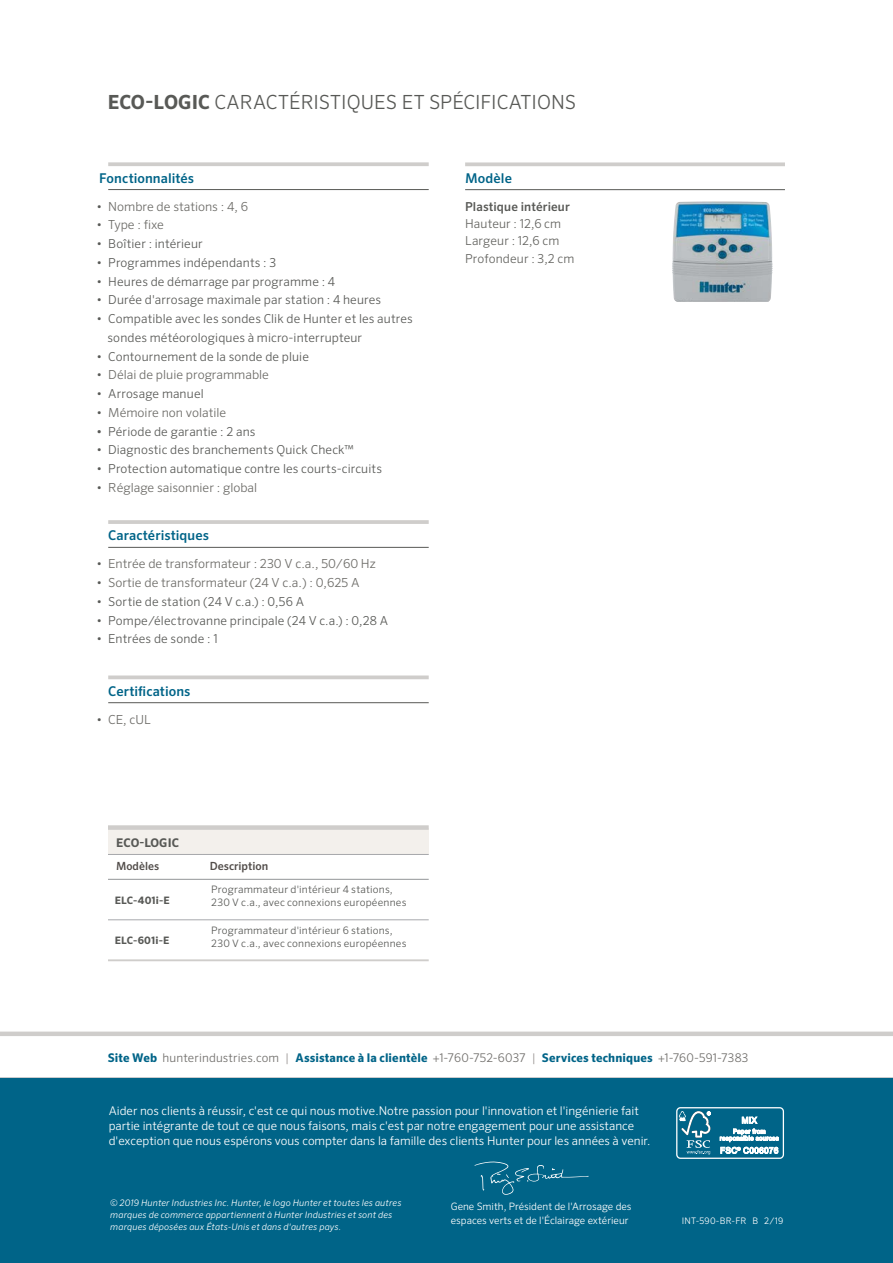
<style>
.page{position:relative;width:893px;height:1263px;background:#fff}
.page>*{position:absolute;margin:0;border:0;box-sizing:border-box;transform-origin:0 0}
.t1{font:300 19.5px "Sero Pro";color:#585956}
.t2{font:500 13.5px "Sero Pro";letter-spacing:.005em;color:#006488}
.t3{font:300 12.45px "Sero Pro";color:#6d6c68}
.t4{font:300 12.3px/18.8px "Sero Pro";letter-spacing:.01em;color:#585956}
.t5{font:300 12.3px/17.2px "Sero Pro";letter-spacing:.01em;color:#646460}
.t6{font:500 12.3px "Sero Pro";letter-spacing:.01em;color:#585956}
.t7{font:300 12px/15px "Sero Pro";color:#fff}
.t8{font:300 12px "Sero Pro";letter-spacing:.01em;color:#716f6c}
.t9{font:700 12px "Sero Pro";letter-spacing:.01em;color:#585956}
.t10{font:500 11.25px "Sero Pro";color:#514c49}
.t11{font:300 10.35px/12.6px "Sero Pro";letter-spacing:.02em;color:#585956}
.t12{font:700 10.35px "Sero Pro";letter-spacing:.01em;color:#585956}
.t13{font:300 10.2px/13.5px "Sero Pro";color:#fff}
.t14{font:italic 300 9px/12px "Sero Pro";letter-spacing:.015em;color:#fff}
.t15{font:300 9px "Sero Pro";letter-spacing:.025em;color:#fff}
.s1{font-weight:700}
.s2{font-size:12.3px;color:#585956}
.s3{font-weight:500}
.s4{font-weight:700;color:#006488}
.s5{color:#9c9896}
</style>
<div class="page">
<div style="left:0;top:1031px;width:893px;height:5px;background:#cfcdcb"></div>
<div style="left:0;top:1078px;width:893px;height:185px;background:#006488"></div>
<div style="left:676px;top:1107px;width:108px;height:52px;border:1px solid #fff;border-radius:4px"></div>
<svg style="left:679px;top:1111px;width:32px;height:43px"></svg>
<svg style="left:742px;top:1117px;width:15px;height:6px"></svg>
<svg style="left:720px;top:1129px;width:59px;height:25px"></svg>
<svg style="left:474px;top:1161px;width:115px;height:34px"></svg>
<svg style="left:108px;top:162px;width:321px;height:4px"></svg>
<hr style="left:108px;top:189px;width:321px;height:1px;background:#585956">
<hr style="left:108px;top:520px;width:321px;height:4px;background:#cfcdcb">
<hr style="left:108px;top:547px;width:321px;height:1px;background:#585956">
<svg style="left:108px;top:675px;width:321px;height:4px"></svg>
<hr style="left:108px;top:702px;width:321px;height:1px;background:#585956">
<div style="left:108px;top:827px;width:321px;height:27px;background:#f3f0ec"></div>
<svg style="left:108px;top:920px;width:321px;height:1px"></svg>
<div style="left:108px;top:825px;width:95px;height:5px;background:#cfcdcb"></div>
<div style="left:203px;top:825px;width:226px;height:5px;background:#cfcdcb"></div>
<hr style="left:108px;top:854px;width:95px;height:1px;background:#a7a9ac">
<hr style="left:203px;top:854px;width:226px;height:1px;background:#a7a9ac">
<hr style="left:108px;top:919px;width:95px;height:1px;background:#a7a9ac">
<hr style="left:203px;top:919px;width:226px;height:1px;background:#a7a9ac">
<hr style="left:108px;top:879px;width:95px;height:1px;background:#939598">
<hr style="left:203px;top:879px;width:226px;height:1px;background:#939598">
<hr style="left:108px;top:959px;width:95px;height:2px;background:#cfcdcb">
<hr style="left:203px;top:959px;width:226px;height:2px;background:#cfcdcb">
<svg style="left:465px;top:162px;width:320px;height:4px"></svg>
<hr style="left:465px;top:189px;width:320px;height:1px;background:#585956">
<img style="left:672px;top:201px;width:40px;height:69px">
<h1 class="t1" style="left:108px;top:90px;width:470px"><span class="s1">ECO-LOGIC</span> CARACTÉRISTIQUES ET SPÉCIFICATIONS</h1>
<p class="t2" style="left:99px;top:170px;width:96px">Fonctionnalités</p>
<p class="t3" style="left:97px;top:199px;width:153px"><span class="s2">•</span> Nombre de stations : 4, 6</p>
<p class="t3" style="left:97px;top:218px;width:69px"><span class="s2">•</span> Type : fixe</p>
<p class="t4" style="left:97px;top:234px;width:108px">• Boîtier : intérieur</p>
<p class="t4" style="left:97px;top:253px;width:181px">• Programmes indépendants : 3</p>
<p class="t4" style="left:97px;top:272px;width:240px">• Heures de démarrage par programme : 4</p>
<p class="t4" style="left:97px;top:291px;width:286px">• Durée d'arrosage maximale par station : 4 heures</p>
<p class="t4" style="left:108px;top:309px;width:307px;text-indent:-11px">• Compatible avec les sondes Clik de Hunter et les autres sondes météorologiques à micro-interrupteur</p>
<p class="t4" style="left:97px;top:347px;width:214px">• Contournement de la sonde de pluie</p>
<p class="t3" style="left:97px;top:368px;width:174px"><span class="s2">•</span> Délai de pluie programmable</p>
<p class="t4" style="left:97px;top:384px;width:109px">• Arrosage manuel</p>
<p class="t3" style="left:97px;top:405px;width:131px"><span class="s2">•</span> Mémoire non volatile</p>
<p class="t4" style="left:97px;top:422px;width:160px"><span class="s3">•</span> Période de garantie : 2 ans</p>
<p class="t4" style="left:97px;top:441px;width:259px">• Diagnostic des branchements Quick Check™</p>
<p class="t4" style="left:97px;top:459px;width:287px">• Protection automatique contre les courts-circuits</p>
<p class="t3" style="left:97px;top:480px;width:162px"><span class="s2">•</span> Réglage saisonnier : global</p>
<p class="t2" style="left:108px;top:527px;width:102px">Caractéristiques</p>
<p class="t3" style="left:97px;top:557px;width:281px"><span class="s2">•</span> Entrée de transformateur : 230 V c.a., 50/60 Hz</p>
<p class="t3" style="left:97px;top:575px;width:265px"><span class="s2">•</span> Sortie de transformateur (24 V c.a.) : 0,625 A</p>
<p class="t4" style="left:97px;top:592px;width:209px">• Sortie de station (24 V c.a.) : 0,56 A</p>
<p class="t4" style="left:97px;top:611px;width:293px">• Pompe/électrovanne principale (24 V c.a.) : 0,28 A</p>
<p class="t4" style="left:97px;top:630px;width:123px">• Entrées de sonde : 1</p>
<p class="t2" style="left:108px;top:683px;width:84px">Certifications</p>
<p class="t3" style="left:97px;top:712px;width:56px"><span class="s2">•</span> CE, cUL</p>
<p class="t9" style="left:116px;top:835px;width:64px">ECO-LOGIC</p>
<p class="t10" style="left:116px;top:859px;width:45px">Modèles</p>
<p class="t10" style="left:210px;top:859px;width:60px">Description</p>
<p class="t12" style="left:115px;top:894px;width:56px">ELC-401i-E</p>
<p class="t11" style="left:211px;top:883px;width:197px">Programmateur d'intérieur 4 stations,<br>230 V c.a., avec connexions européennes</p>
<p class="t12" style="left:115px;top:934px;width:56px">ELC-601i-E</p>
<p class="t11" style="left:211px;top:924px;width:197px">Programmateur d'intérieur 6 stations,<br>230 V c.a., avec connexions européennes</p>
<p class="t2" style="left:465px;top:170px;width:48px">Modèle</p>
<p class="t6" style="left:465px;top:199px;width:106px">Plastique intérieur</p>
<p class="t5" style="left:465px;top:215px;width:111px">Hauteur : 12,6 cm<br>Largeur : 12,6 cm<br>Profondeur : 3,2 cm</p>
<p class="t8" style="left:108px;top:1051px;width:642px"><span class="s4">Site Web</span> hunterindustries.com <span class="s5">|</span> <span class="s4">Assistance à la clientèle</span> +1-760-752-6037 <span class="s5">|</span> <span class="s4">Services techniques</span> +1-760-591-7383</p>
<p class="t7" style="left:109px;top:1103px;width:543px">Aider nos clients à réussir, c'est ce qui nous motive.Notre passion pour l'innovation et l'ingénierie fait partie intégrante de tout ce que nous faisons, mais c'est par notre engagement pour une assistance d'exception que nous espérons vous compter dans la famille des clients Hunter pour les années à venir.</p>
<p class="t14" style="left:110px;top:1197px;width:293px">© 2019 Hunter Industries Inc. Hunter, le logo Hunter et toutes les autres marques de commerce appartiennent à Hunter Industries et sont des marques déposées aux États-Unis et dans d'autres pays.</p>
<p class="t13" style="left:451px;top:1200px;width:182px">Gene Smith, Président de l'Arrosage des espaces verts et de l'Éclairage extérieur</p>
<p class="t15" style="left:682px;top:1215px;width:103px">INT-590-BR-FR B 2/19</p>
</div>
